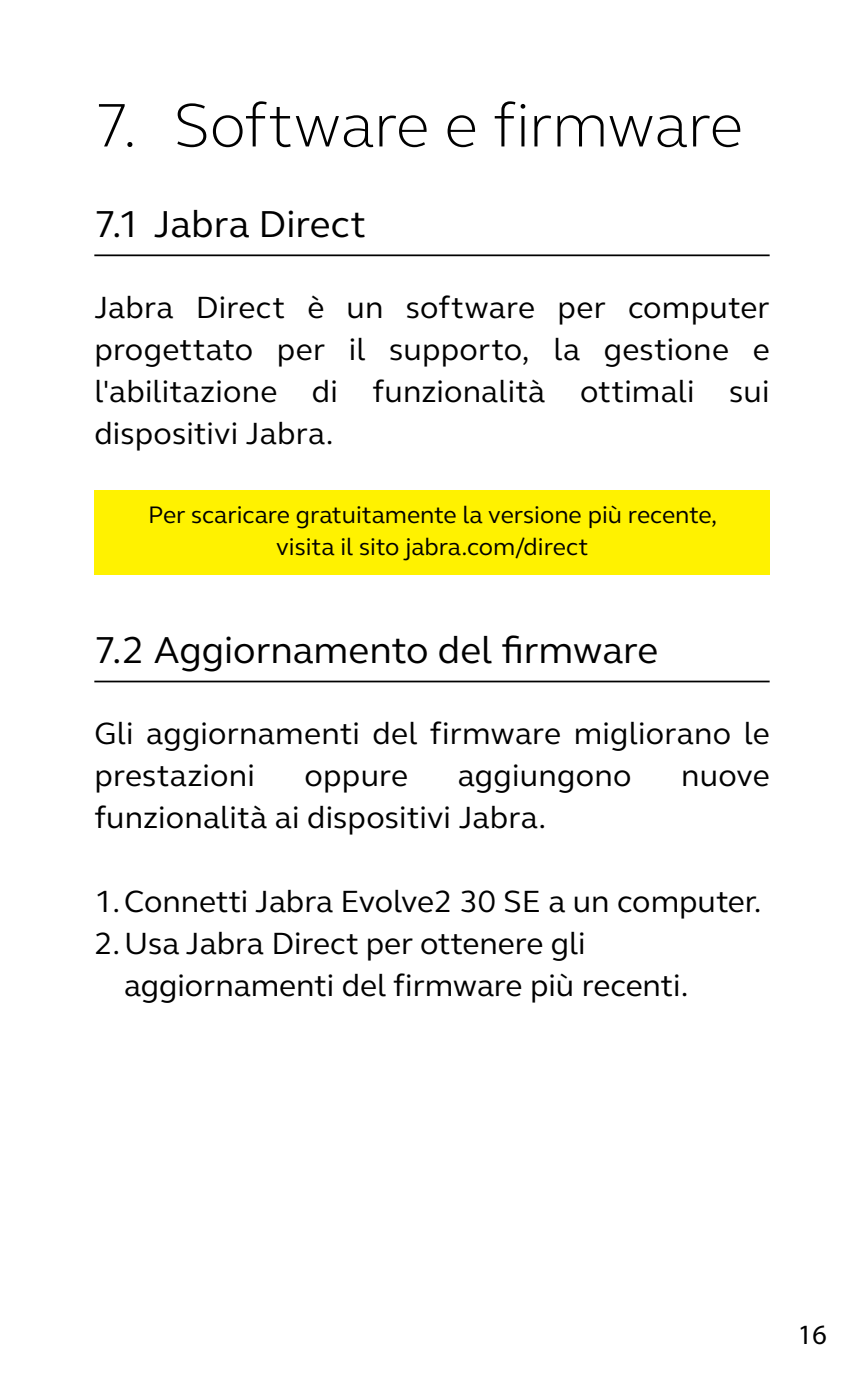
<style>
.page{position:relative;width:864px;height:1389px;background:#fff}
.page>*{position:absolute;margin:0;border:0;box-sizing:border-box;transform-origin:0 0}
.t1{font:300 63px "GN Elliot";letter-spacing:-.01em;color:#000}
.t2{font:38.5px "GN Elliot";color:#000}
.t3{font:31.5px/42px "GN Elliot";letter-spacing:.005em;color:#000;text-align:justify}
.t4{font:28px "Myriad Pro";color:#000}
.t5{font:24.5px/31.5px "GN Elliot";color:#000;text-align:center}
</style>
<div class="page">
<hr style="left:94px;top:254px;width:675px;height:2px;background:#000">
<hr style="left:94px;top:681px;width:675px;height:1px;background:#000">
<div style="left:94px;top:490px;width:675px;height:84px;background:#fff200"></div>
<h1 class="t1" style="left:94px;top:83px;width:649px">7. Software e firmware</h1>
<p class="t2" style="left:94px;top:198px;width:273px">7.1 Jabra Direct</p>
<p class="t3" style="left:94px;top:286px;width:676px">Jabra Direct è un software per computer progettato per il supporto, la gestione e l'abilitazione di funzionalità ottimali sui dispositivi Jabra.</p>
<p class="t5" style="left:148px;top:498px;width:570px">Per scaricare gratuitamente la versione più recente, visita il sito jabra.com/direct</p>
<p class="t2" style="left:94px;top:624px;width:565px">7.2 Aggiornamento del firmware</p>
<p class="t3" style="left:94px;top:712px;width:676px">Gli aggiornamenti del firmware migliorano le prestazioni</p>
<p class="t3" style="left:304px;top:754px;width:105px">oppure</p>
<p class="t3" style="left:457px;top:754px;width:175px">aggiungono</p>
<p class="t3" style="left:681px;top:754px;width:90px">nuove</p>
<p class="t3" style="left:94px;top:796px;width:453px">funzionalità ai dispositivi Jabra.</p>
<p class="t3" style="left:94px;top:880px;width:668px">1.Connetti Jabra Evolve2 30 SE a un computer.</p>
<p class="t3" style="left:94px;top:922px;width:492px">2.Usa Jabra Direct per ottenere gli</p>
<p class="t3" style="left:124px;top:964px;width:565px">aggiornamenti del firmware più recenti.</p>
<p class="t4" style="left:797px;top:1317px;width:30px">16</p>
</div>
